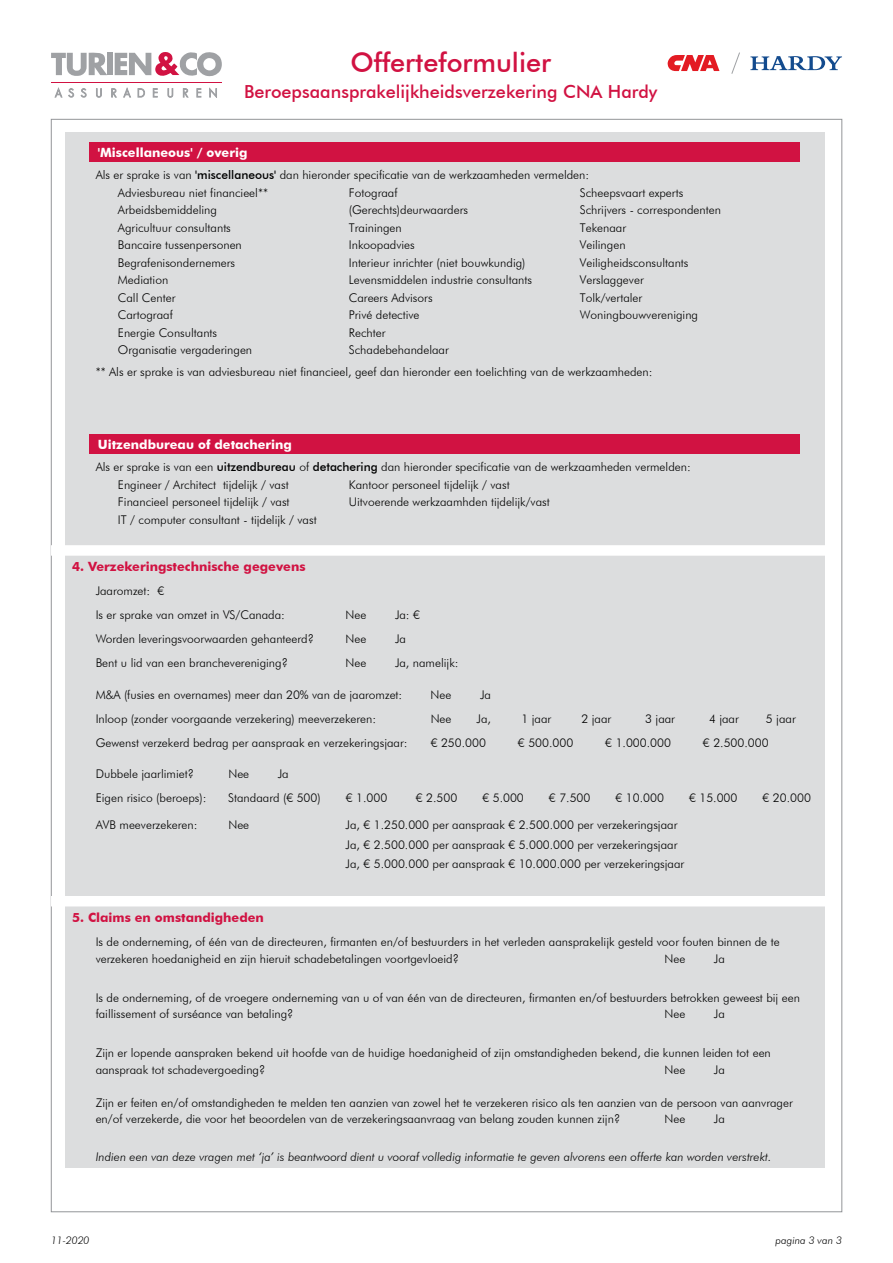
<style>
.page{position:relative;width:893px;height:1263px;background:#fff}
.page>*{position:absolute;margin:0;border:0;box-sizing:border-box;transform-origin:0 0}
.t1{font:500 27px "Futura BT";color:#d11242}
.t2{font:500 18px "Futura BT";color:#d11242}
.t3{font:700 12.75px "Futura BT";color:#d11242}
.t4{font:700 12.75px "Futura BT";color:#fff}
.t5{font:300 12px/17.5px "Futura BT";color:#000}
.t6{font:italic 300 12px "Futura BT";color:#000}
.t7{font:italic 300 10.5px "Futura BT";color:#000}
.s1{font-weight:500}
</style>
<div class="page">
<div style="left:65px;top:132px;width:760px;height:1035px;background:#dcddde"></div>
<div style="left:107px;top:53px;width:5px;height:22px;background:#9fa1a4"></div>
<svg style="left:115px;top:52px;width:107px;height:25px"></svg>
<svg style="left:51px;top:52px;width:56px;height:24px"></svg>
<svg style="left:55px;top:88px;width:7px;height:9px"></svg>
<svg style="left:68px;top:88px;width:6px;height:9px"></svg>
<svg style="left:81px;top:88px;width:5px;height:9px"></svg>
<svg style="left:96px;top:88px;width:6px;height:10px"></svg>
<svg style="left:111px;top:88px;width:6px;height:9px"></svg>
<svg style="left:123px;top:88px;width:8px;height:9px"></svg>
<svg style="left:138px;top:88px;width:7px;height:9px"></svg>
<svg style="left:153px;top:88px;width:5px;height:9px"></svg>
<svg style="left:168px;top:88px;width:5px;height:10px"></svg>
<svg style="left:183px;top:88px;width:5px;height:9px"></svg>
<svg style="left:197px;top:88px;width:4px;height:9px"></svg>
<svg style="left:209px;top:88px;width:8px;height:10px"></svg>
<hr style="left:51px;top:82px;width:171px;height:1px;background:#d11242">
<svg style="left:750px;top:56px;width:92px;height:14px"></svg>
<svg style="left:668px;top:55px;width:51px;height:16px"></svg>
<svg style="left:731px;top:52px;width:9px;height:22px"></svg>
<div style="left:89px;top:142px;width:710px;height:20px;background:#d11242"></div>
<div style="left:89px;top:434px;width:710px;height:20px;background:#d11242"></div>
<div style="left:51px;top:545px;width:782px;height:11px;background:#fff"></div>
<div style="left:51px;top:896px;width:782px;height:10px;background:#fff"></div>
<h1 class="t1" style="left:350px;top:46px;width:202px">Offerteformulier</h1>
<h2 class="t2" style="left:244px;top:81px;width:415px">Beroepsaansprakelijkheidsverzekering CNA Hardy</h2>
<p class="t4" style="left:98px;top:145px;width:151px">'Miscellaneous' / overig</p>
<p class="t5" style="left:118px;top:166px;width:473px;text-indent:-22px">Als er sprake is van <span class="s1">'miscellaneous'</span> dan hieronder specificatie van de werkzaamheden vermelden:<br>Adviesbureau niet financieel**<br>Arbeidsbemiddeling<br>Agricultuur consultants<br>Bancaire tussenpersonen<br>Begrafenisondernemers<br>Mediation<br>Call Center<br>Cartograaf<br>Energie Consultants<br>Organisatie vergaderingen</p>
<p class="t5" style="left:349px;top:184px;width:185px">Fotograaf<br>(Gerechts)deurwaarders<br>Trainingen<br>Inkoopadvies<br>Interieur inrichter (niet bouwkundig)<br>Levensmiddelen industrie consultants<br>Careers Advisors<br>Privé detective<br>Rechter<br>Schadebehandelaar</p>
<p class="t5" style="left:580px;top:184px;width:143px">Scheepsvaart experts<br>Schrijvers - correspondenten<br>Tekenaar<br>Veilingen<br>Veiligheidsconsultants<br>Verslaggever<br>Tolk/vertaler<br>Woningbouwvereniging</p>
<p class="t5" style="left:96px;top:363px;width:558px">** Als er sprake is van adviesbureau niet financieel, geef dan hieronder een toelichting van de werkzaamheden:</p>
<p class="t4" style="left:98px;top:436px;width:196px">Uitzendbureau of detachering</p>
<p class="t5" style="left:118px;top:458px;width:574px;text-indent:-22px">Als er sprake is van een <span class="s1">uitzendbureau</span> of <span class="s1">detachering</span> dan hieronder specificatie van de werkzaamheden vermelden:<br>Engineer / Architect tijdelijk / vast<br>Financieel personeel tijdelijk / vast<br>IT / computer consultant - tijdelijk / vast</p>
<p class="t5" style="left:349px;top:475px;width:202px">Kantoor personeel tijdelijk / vast<br>Uitvoerende werkzaamhden tijdelijk/vast</p>
<p class="t3" style="left:72px;top:559px;width:235px">4. Verzekeringstechnische gegevens</p>
<p class="t5" style="left:96px;top:579px;width:191px;line-height:24px">Jaaromzet: €<br>Is er sprake van omzet in VS/Canada:</p>
<p class="t5" style="left:346px;top:606px;width:22px">Nee</p>
<p class="t5" style="left:395px;top:606px;width:27px">Ja: €</p>
<p class="t5" style="left:96px;top:630px;width:220px">Worden leveringsvoorwaarden gehanteerd?</p>
<p class="t5" style="left:346px;top:630px;width:22px">Nee</p>
<p class="t5" style="left:395px;top:630px;width:12px">Ja</p>
<p class="t5" style="left:96px;top:654px;width:194px">Bent u lid van een branchevereniging?</p>
<p class="t5" style="left:346px;top:654px;width:22px">Nee</p>
<p class="t5" style="left:395px;top:654px;width:65px">Ja, namelijk:</p>
<p class="t5" style="left:96px;top:686px;width:308px">M&amp;A (fusies en overnames) meer dan 20% van de jaaromzet:</p>
<p class="t5" style="left:431px;top:686px;width:22px">Nee</p>
<p class="t5" style="left:480px;top:686px;width:12px">Ja</p>
<p class="t5" style="left:96px;top:710px;width:282px">Inloop (zonder voorgaande verzekering) meeverzekeren:</p>
<p class="t5" style="left:431px;top:710px;width:22px">Nee</p>
<p class="t5" style="left:477px;top:710px;width:16px">Ja,</p>
<p class="t5" style="left:521px;top:710px;width:31px">1 jaar</p>
<p class="t5" style="left:581px;top:710px;width:31px">2 jaar</p>
<p class="t5" style="left:645px;top:710px;width:31px">3 jaar</p>
<p class="t5" style="left:709px;top:710px;width:31px">4 jaar</p>
<p class="t5" style="left:766px;top:710px;width:31px">5 jaar</p>
<p class="t5" style="left:96px;top:734px;width:313px">Gewenst verzekerd bedrag per aanspraak en verzekeringsjaar:</p>
<p class="t5" style="left:431px;top:734px;width:57px">€ 250.000</p>
<p class="t5" style="left:518px;top:734px;width:57px">€ 500.000</p>
<p class="t5" style="left:605px;top:734px;width:67px">€ 1.000.000</p>
<p class="t5" style="left:703px;top:734px;width:67px">€ 2.500.000</p>
<p class="t5" style="left:96px;top:765px;width:100px">Dubbele jaarlimiet?</p>
<p class="t5" style="left:228px;top:765px;width:22px">Nee</p>
<p class="t5" style="left:278px;top:765px;width:12px">Ja</p>
<p class="t5" style="left:96px;top:789px;width:112px">Eigen risico (beroeps):</p>
<p class="t5" style="left:228px;top:789px;width:94px">Standaard (€ 500)</p>
<p class="t5" style="left:346px;top:789px;width:43px">€ 1.000</p>
<p class="t5" style="left:416px;top:789px;width:43px">€ 2.500</p>
<p class="t5" style="left:482px;top:789px;width:43px">€ 5.000</p>
<p class="t5" style="left:549px;top:789px;width:43px">€ 7.500</p>
<p class="t5" style="left:615px;top:789px;width:50px">€ 10.000</p>
<p class="t5" style="left:689px;top:789px;width:50px">€ 15.000</p>
<p class="t5" style="left:762px;top:789px;width:50px">€ 20.000</p>
<p class="t5" style="left:96px;top:816px;width:103px">AVB meeverzekeren:</p>
<p class="t5" style="left:228px;top:816px;width:22px">Nee</p>
<p class="t5" style="left:346px;top:815px;width:340px;line-height:19.5px">Ja, € 1.250.000 per aanspraak € 2.500.000 per verzekeringsjaar<br>Ja, € 2.500.000 per aanspraak € 5.000.000 per verzekeringsjaar<br>Ja, € 5.000.000 per aanspraak € 10.000.000 per verzekeringsjaar</p>
<p class="t3" style="left:72px;top:910px;width:193px">5. Claims en omstandigheden</p>
<p class="t5" style="left:96px;top:933px;width:685px;line-height:16.5px">Is de onderneming, of één van de directeuren, firmanten en/of bestuurders in het verleden aansprakelijk gesteld voor fouten binnen de te verzekeren hoedanigheid en zijn hieruit schadebetalingen voortgevloeid?</p>
<p class="t5" style="left:664px;top:949px;width:22px">Nee</p>
<p class="t5" style="left:714px;top:949px;width:12px">Ja</p>
<p class="t5" style="left:96px;top:989px;width:706px;line-height:16.5px">Is de onderneming, of de vroegere onderneming van u of van één van de directeuren, firmanten en/of bestuurders betrokken geweest bij een faillissement of surséance van betaling?</p>
<p class="t5" style="left:664px;top:1005px;width:22px">Nee</p>
<p class="t5" style="left:714px;top:1005px;width:12px">Ja</p>
<p class="t5" style="left:96px;top:1044px;width:677px;line-height:16.5px">Zijn er lopende aanspraken bekend uit hoofde van de huidige hoedanigheid of zijn omstandigheden bekend, die kunnen leiden tot een aanspraak tot schadevergoeding?</p>
<p class="t5" style="left:664px;top:1060px;width:22px">Nee</p>
<p class="t5" style="left:714px;top:1060px;width:12px">Ja</p>
<p class="t5" style="left:96px;top:1094px;width:699px;line-height:16.5px">Zijn er feiten en/of omstandigheden te melden ten aanzien van zowel het te verzekeren risico als ten aanzien van de persoon van aanvrager en/of verzekerde, die voor het beoordelen van de verzekeringsaanvraag van belang zouden kunnen zijn?</p>
<p class="t5" style="left:664px;top:1110px;width:22px">Nee</p>
<p class="t5" style="left:714px;top:1110px;width:12px">Ja</p>
<p class="t6" style="left:96px;top:1149px;width:677px">Indien een van deze vragen met ‘ja’ is beantwoord dient u vooraf volledig informatie te geven alvorens een offerte kan worden verstrekt.</p>
<p class="t7" style="left:51px;top:1234px;width:40px">11-2020</p>
<p class="t7" style="left:775px;top:1234px;width:68px">pagina 3 van 3</p>
</div>
